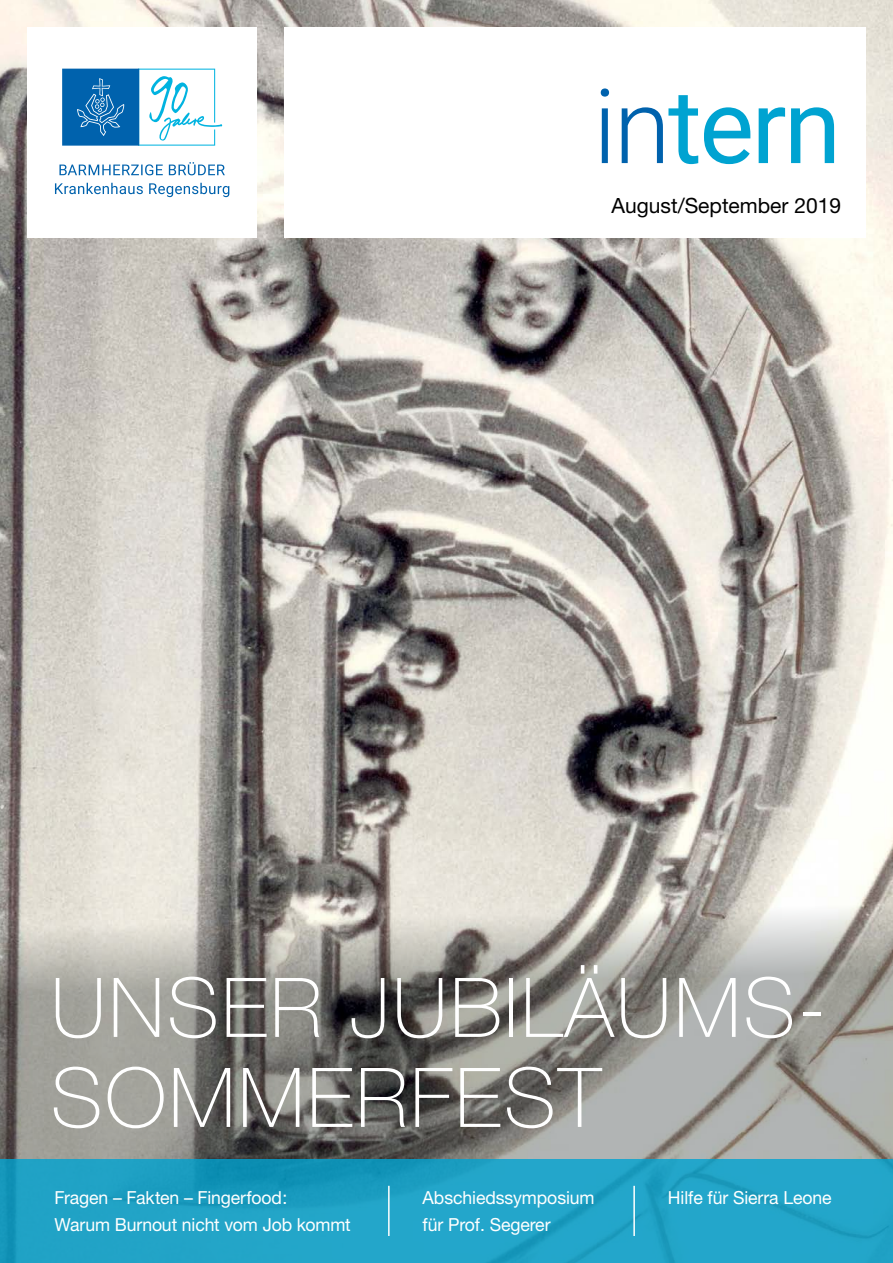
<style>
.page{position:relative;width:893px;height:1263px;background:#fff}
.page>*{position:absolute;margin:0;border:0;box-sizing:border-box;transform-origin:0 0}
.t1{font:103.5px "Roboto";color:#00a3d1}
.t2{font:100 82.5px/90px "Helvetica Neue";letter-spacing:.03em;color:#fff}
.t3{font:21px "Helvetica Neue";color:#000}
.t4{font:18px/27px "Helvetica Neue";letter-spacing:-.005em;color:#fff}
.s1{font-weight:300;color:#0062ad}
</style>
<div class="page">
<img style="left:0;top:0;width:893px;height:880px">
<div style="left:284px;top:28px;width:581px;height:210px;background:#fff"></div>
<svg style="left:0;top:880px;width:893px;height:279px;background:#989691"></svg>
<svg style="left:0;top:1159px;width:893px;height:104px;background:#1fa1c5"></svg>
<div style="left:28px;top:28px;width:229px;height:210px;background:#fff"></div>
<svg style="left:55px;top:183px;width:174px;height:14px"></svg>
<svg style="left:59px;top:162px;width:166px;height:13px"></svg>
<svg style="left:62px;top:69px;width:160px;height:77px"></svg>
<hr style="left:388px;top:1186px;width:2px;height:50px;background:#fff">
<hr style="left:633px;top:1186px;width:2px;height:50px;background:#fff">
<h1 class="t1" style="left:593px;top:54px;width:249px"><span class="s1">in</span>tern</h1>
<p class="t3" style="left:612px;top:193px;width:231px">August/September 2019</p>
<h2 class="t2" style="left:51px;top:962px;width:778px">UNSER JUBILÄUMS-<br>SOMMERFEST</h2>
<p class="t4" style="left:55px;top:1184px;width:298px">Fragen – Fakten – Fingerfood:<br>Warum Burnout nicht vom Job kommt</p>
<p class="t4" style="left:423px;top:1184px;width:174px">Abschiedssymposium</p>
<p class="t4" style="left:668px;top:1184px;width:165px">Hilfe für Sierra Leone</p>
<p class="t4" style="left:423px;top:1211px;width:129px">für Prof. Segerer</p>
</div>
